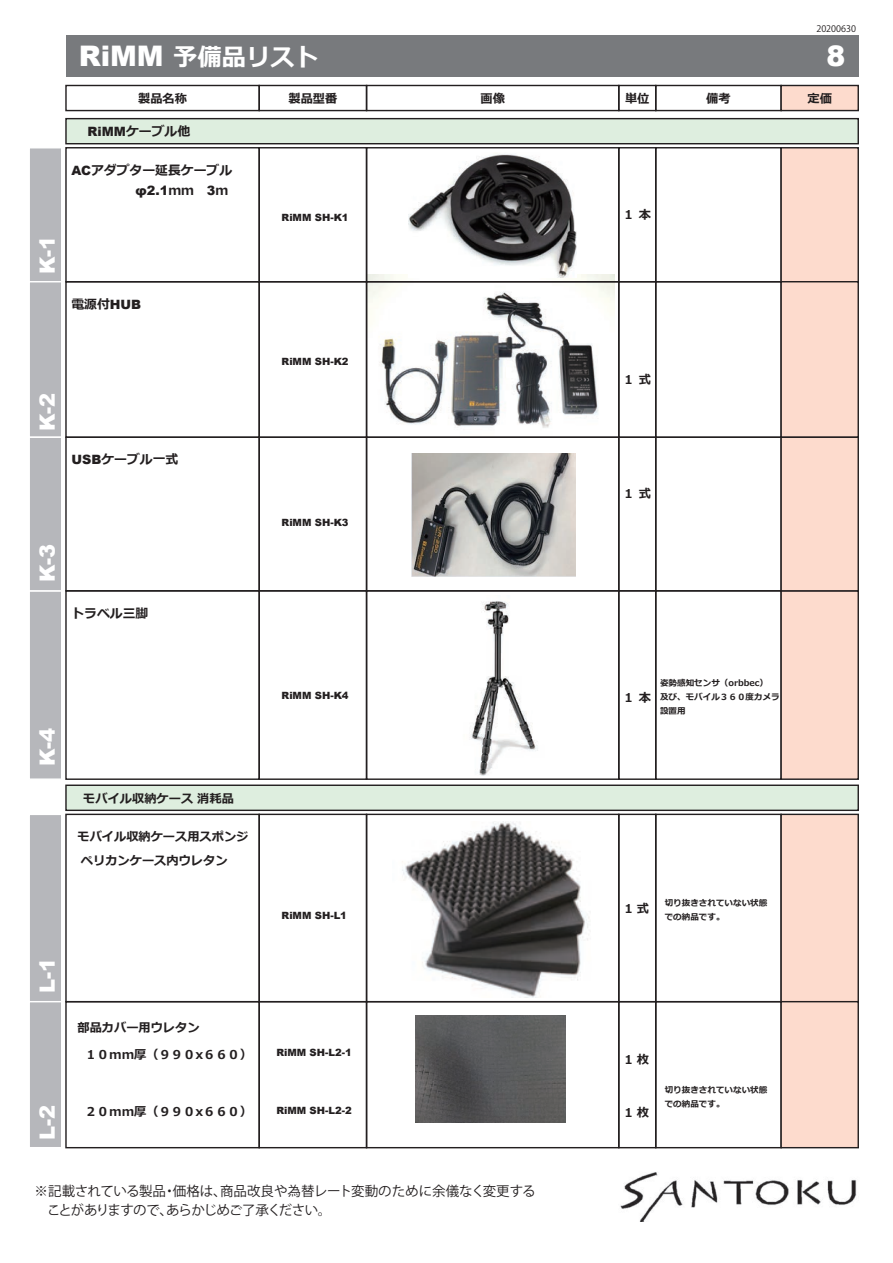
<style>
.page{position:relative;width:893px;height:1263px;background:#fff}
.page>*{position:absolute;margin:0;border:0;box-sizing:border-box;transform-origin:0 0}
.t1{font:900 28.35px "Arial";color:#fff}
.t2{font:700 24.3px "Meiryo";color:#fff}
.t3{font:900 21px "Arial";color:#fff}
.t4{font:13.5px/19.5px "Koz Go Pr 6 N";letter-spacing:-.035em;color:#231f20}
.t5{font:700 12.9px "Meiryo";color:#231f20}
.t6{font:12.9px "Koz Go Pr 6 N";color:#231f20}
.t7{font:700 12.15px "Meiryo";color:#231f20}
.t8{font:900 10.05px "Arial";color:#231f20}
.t9{font:9px "Koz Go Pr 6 N";color:#231f20}
.t10{font:700 8.55px/14.2px "Meiryo";color:#231f20}
.s1{font-family:"Arial";font-weight:900;font-size:28.35px}
.s2{font-family:"Arial";font-weight:900}
.s3{font-family:"Meiryo";font-weight:700}
</style>
<div class="page">
<img style="left:368px;top:275px;width:246px;height:185px">
<div style="left:65px;top:590px;width:195px;height:190px;border:1px solid #231f20"></div>
<div style="left:258px;top:590px;width:109px;height:190px;border:1px solid #231f20"></div>
<div style="left:618px;top:590px;width:38px;height:190px;border:1px solid #231f20"></div>
<div style="left:655px;top:590px;width:126px;height:190px;border:1px solid #231f20"></div>
<div style="left:780px;top:590px;width:78px;height:190px;background:#fddbcd;border:1px solid #231f20"></div>
<div style="left:366px;top:590px;width:253px;height:190px;border:1px solid #231f20"></div>
<div style="left:65px;top:85px;width:195px;height:26px;border:1px solid #231f20"></div>
<div style="left:258px;top:85px;width:109px;height:26px;border:1px solid #231f20"></div>
<div style="left:618px;top:85px;width:38px;height:26px;border:1px solid #231f20"></div>
<div style="left:655px;top:85px;width:126px;height:26px;border:1px solid #231f20"></div>
<div style="left:780px;top:85px;width:78px;height:26px;background:#fddbcd;border:1px solid #231f20"></div>
<div style="left:366px;top:85px;width:253px;height:26px;border:1px solid #231f20"></div>
<div style="left:65px;top:785px;width:793px;height:26px;background:#deeedf;border:1px solid #231f20"></div>
<div style="left:65px;top:814px;width:195px;height:188px;border:1px solid #231f20"></div>
<div style="left:258px;top:814px;width:109px;height:188px;border:1px solid #231f20"></div>
<div style="left:618px;top:814px;width:38px;height:188px;border:1px solid #231f20"></div>
<div style="left:655px;top:814px;width:126px;height:188px;border:1px solid #231f20"></div>
<div style="left:780px;top:814px;width:78px;height:188px;background:#fddbcd;border:1px solid #231f20"></div>
<div style="left:366px;top:814px;width:253px;height:188px;border:1px solid #231f20"></div>
<div style="left:66px;top:35px;width:792px;height:41px;background:#787a7d"></div>
<img style="left:402px;top:821px;width:188px;height:176px">
<div style="left:65px;top:1001px;width:195px;height:147px;border:1px solid #231f20"></div>
<div style="left:258px;top:1001px;width:109px;height:147px;border:1px solid #231f20"></div>
<div style="left:618px;top:1001px;width:38px;height:147px;border:1px solid #231f20"></div>
<div style="left:655px;top:1001px;width:126px;height:147px;border:1px solid #231f20"></div>
<div style="left:780px;top:1001px;width:78px;height:147px;background:#fddbcd;border:1px solid #231f20"></div>
<div style="left:366px;top:1001px;width:253px;height:147px;border:1px solid #231f20"></div>
<img style="left:415px;top:1015px;width:150px;height:108px">
<div style="left:65px;top:118px;width:793px;height:26px;background:#deeedf;border:1px solid #231f20"></div>
<div style="left:65px;top:147px;width:195px;height:135px;border:1px solid #231f20"></div>
<div style="left:258px;top:147px;width:109px;height:135px;border:1px solid #231f20"></div>
<div style="left:618px;top:147px;width:38px;height:135px;border:1px solid #231f20"></div>
<div style="left:655px;top:147px;width:126px;height:135px;border:1px solid #231f20"></div>
<div style="left:780px;top:147px;width:78px;height:135px;background:#fddbcd;border:1px solid #231f20"></div>
<div style="left:366px;top:147px;width:253px;height:135px;border:1px solid #231f20"></div>
<div style="left:65px;top:281px;width:195px;height:157px;border:1px solid #231f20"></div>
<div style="left:258px;top:281px;width:109px;height:157px;border:1px solid #231f20"></div>
<div style="left:618px;top:281px;width:38px;height:157px;border:1px solid #231f20"></div>
<div style="left:655px;top:281px;width:126px;height:157px;border:1px solid #231f20"></div>
<div style="left:780px;top:281px;width:78px;height:157px;background:#fddbcd;border:1px solid #231f20"></div>
<div style="left:366px;top:281px;width:253px;height:157px;border:1px solid #231f20"></div>
<div style="left:65px;top:437px;width:195px;height:155px;border:1px solid #231f20"></div>
<div style="left:258px;top:437px;width:109px;height:155px;border:1px solid #231f20"></div>
<div style="left:618px;top:437px;width:38px;height:155px;border:1px solid #231f20"></div>
<div style="left:655px;top:437px;width:126px;height:155px;border:1px solid #231f20"></div>
<div style="left:780px;top:437px;width:78px;height:155px;background:#fddbcd;border:1px solid #231f20"></div>
<div style="left:366px;top:437px;width:253px;height:155px;border:1px solid #231f20"></div>
<img style="left:409px;top:154px;width:167px;height:123px">
<img style="left:411px;top:454px;width:164px;height:122px">
<div style="left:28px;top:590px;width:34px;height:190px;background:#b6b7bb;border:1px solid #fff"></div>
<div style="left:28px;top:814px;width:34px;height:188px;background:#b6b7bb;border:1px solid #fff"></div>
<div style="left:28px;top:1001px;width:34px;height:147px;background:#b6b7bb;border:1px solid #fff"></div>
<div style="left:28px;top:147px;width:34px;height:135px;background:#b6b7bb;border:1px solid #fff"></div>
<div style="left:28px;top:281px;width:34px;height:157px;background:#b6b7bb;border:1px solid #fff"></div>
<div style="left:28px;top:437px;width:34px;height:155px;background:#b6b7bb;border:1px solid #fff"></div>
<img style="left:471px;top:601px;width:67px;height:174px">
<img style="left:620px;top:1172px;width:237px;height:49px">
<h2 class="t2" style="left:79px;top:40px;width:242px"><span class="s1">RiMM</span> 予備品リスト</h2>
<p class="t9" style="left:816px;top:23px;width:41px">20200630</p>
<h1 class="t1" style="left:826px;top:35px;width:20px">8</h1>
<p class="t7" style="left:138px;top:90px;width:50px">製品名称</p>
<p class="t5" style="left:88px;top:123px;width:104px"><span class="s2">RiMM</span>ケーブル他</p>
<p class="t5" style="left:71px;top:161px;width:162px"><span class="s2">AC</span>アダプター延長ケーブル</p>
<p class="t6" style="left:71px;top:183px;width:158px">　　　　　<span class="s2">φ2.1</span><span class="s3">ｍｍ　</span><span class="s2">3</span><span class="s3">ｍ</span></p>
<h3 class="t3" style="left:32px;top:274px;width:40px;rotate:-90deg">K-1</h3>
<p class="t5" style="left:71px;top:295px;width:71px">電源付<span class="s2">HUB</span></p>
<h3 class="t3" style="left:32px;top:431px;width:40px;rotate:-90deg">K-2</h3>
<p class="t5" style="left:71px;top:451px;width:108px"><span class="s2">USB</span>ケーブル一式</p>
<h3 class="t3" style="left:32px;top:582px;width:40px;rotate:-90deg">K-3</h3>
<p class="t5" style="left:71px;top:604px;width:78px">トラベル三脚</p>
<h3 class="t3" style="left:32px;top:766px;width:40px;rotate:-90deg">K-4</h3>
<p class="t7" style="left:83px;top:790px;width:152px">モバイル収納ケース 消耗品</p>
<p class="t7" style="left:77px;top:829px;width:172px">モバイル収納ケース用スポンジ</p>
<p class="t7" style="left:81px;top:852px;width:148px">ペリカンケース内ウレタン</p>
<h3 class="t3" style="left:32px;top:993px;width:37px;rotate:-90deg">L-1</h3>
<h3 class="t3" style="left:32px;top:1140px;width:37px;rotate:-90deg">L-2</h3>
<p class="t7" style="left:77px;top:1019px;width:124px">部品カバー用ウレタン</p>
<p class="t7" style="left:85px;top:1046px;width:169px">１０mm厚（９９０x６６０）</p>
<p class="t7" style="left:85px;top:1103px;width:169px">２０mm厚（９９０x６６０）</p>
<p class="t7" style="left:288px;top:90px;width:50px">製品型番</p>
<p class="t7" style="left:480px;top:90px;width:26px">画像</p>
<p class="t7" style="left:625px;top:90px;width:26px">単位</p>
<p class="t7" style="left:706px;top:90px;width:26px">備考</p>
<p class="t7" style="left:807px;top:90px;width:26px">定価</p>
<p class="t8" style="left:281px;top:210px;width:69px">RiMM SH-K1</p>
<p class="t8" style="left:281px;top:354px;width:69px">RiMM SH-K2</p>
<p class="t8" style="left:281px;top:515px;width:69px">RiMM SH-K3</p>
<p class="t8" style="left:281px;top:688px;width:69px">RiMM SH-K4</p>
<p class="t8" style="left:281px;top:909px;width:67px">RiMM SH-L1</p>
<p class="t8" style="left:276px;top:1045px;width:77px">RiMM SH-L2-1</p>
<p class="t8" style="left:276px;top:1103px;width:77px">RiMM SH-L2-2</p>
<p class="t7" style="left:622px;top:206px;width:30px">１ 本</p>
<p class="t7" style="left:622px;top:371px;width:30px">１ 式</p>
<p class="t7" style="left:622px;top:485px;width:30px">１ 式</p>
<p class="t7" style="left:622px;top:689px;width:30px">１ 本</p>
<p class="t10" style="left:660px;top:676px;width:121px">姿勢感知センサ（orbbec）<br>及び、モバイル３６０度カメラ設置用</p>
<p class="t7" style="left:624px;top:900px;width:26px">1 式</p>
<p class="t10" style="left:664px;top:896px;width:104px">切り抜きされていない状態での納品です。</p>
<p class="t7" style="left:624px;top:1052px;width:26px">1 枚</p>
<p class="t7" style="left:624px;top:1104px;width:26px">1 枚</p>
<p class="t10" style="left:664px;top:1083px;width:104px">切り抜きされていない状態での納品です。</p>
<p class="t4" style="left:35px;top:1181px;width:502px">※記載されている製品・価格は、商品改良や為替レート変動のために余儀なく変更する　ことがありますので、あらかじめご了承ください。</p>
</div>
